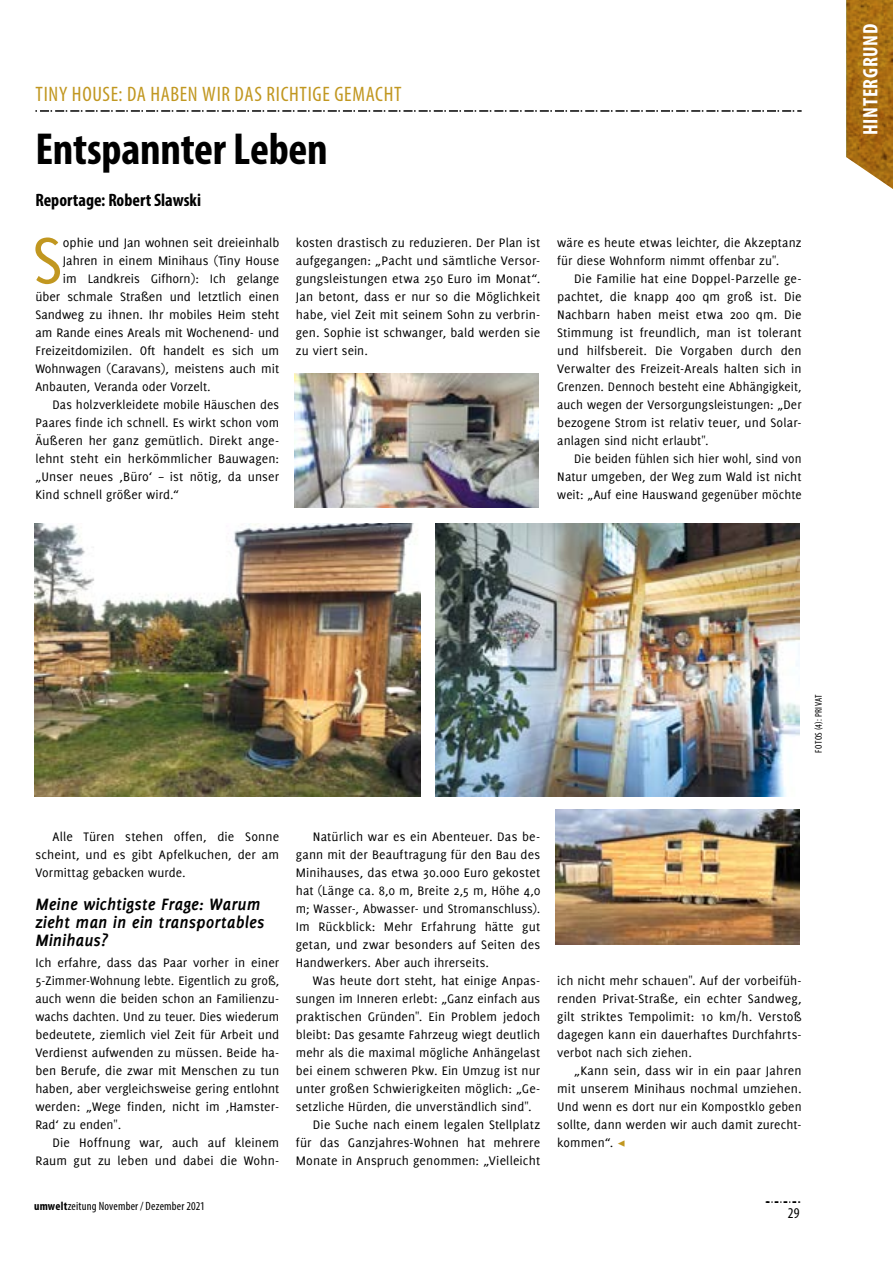
<style>
.page{position:relative;width:893px;height:1263px;background:#fff}
.page>*{position:absolute;margin:0;border:0;box-sizing:border-box;transform-origin:0 0}
.t1{font:70.65px "Delicious";color:#c19720}
.t2{font:700 condensed 45px "Myriad Pro";letter-spacing:-.005em;color:#000}
.t3{font:condensed 21px "Myriad Pro";letter-spacing:.03em;color:#c19720}
.t4{font:700 condensed 21px "Myriad Pro";letter-spacing:.03em;color:#fff}
.t5{font:italic 700 18px/18px "Delicious";color:#000}
.t6{font:700 condensed 18px "Myriad Pro";color:#000}
.t7{font:condensed 15px "Myriad Pro";color:#000}
.t8{font:13.5px/18px "Delicious";letter-spacing:.005em;color:#000;text-align:justify}
.t9{font:condensed 12px "Myriad Pro";letter-spacing:.015em;color:#000}
.t10{font:condensed 9.75px "Myriad Pro";letter-spacing:.04em;color:#000}
.s1{font-family:"Minion Pro"}
.s2{font-weight:700}
.s3{font-family:"Minion Pro";color:#c19720}
</style>
<div class="page">
<svg style="left:766px;top:1201px;width:34px;height:2px"></svg>
<svg style="left:35px;top:110px;width:767px;height:2px"></svg>
<img style="left:34px;top:523px;width:386px;height:273px">
<img style="left:435px;top:523px;width:364px;height:273px">
<img style="left:556px;top:810px;width:243px;height:134px">
<img style="left:295px;top:373px;width:244px;height:134px">
<img style="left:846px;top:0;width:47px;height:189px">
<h3 class="t3" style="left:36px;top:81px;width:367px">TINY HOUSE: DA HABEN WIR DAS RICHTIGE GEMACHT</h3>
<h2 class="t2" style="left:35px;top:121px;width:294px">Entspannter Leben</h2>
<h3 class="t6" style="left:35px;top:189px;width:167px">Reportage: Robert Slawski</h3>
<h1 class="t1" style="left:32px;top:220px;width:32px">S</h1>
<p class="t8" style="left:63px;top:233px;width:218px">ophie und Jan wohnen seit dreieinhalb</p>
<p class="t8" style="left:63px;top:251px;width:218px">Jahren in einem Minihaus (Tiny House</p>
<p class="t8" style="left:63px;top:269px;width:218px">im Landkreis Gifhorn): Ich gelange</p>
<p class="t8" style="left:35px;top:287px;width:245px">über schmale Straßen und letztlich einen</p>
<p class="t8" style="left:35px;top:305px;width:245px">Sandweg zu ihnen. Ihr mobiles Heim steht</p>
<p class="t8" style="left:35px;top:323px;width:245px">am Rande eines Areals mit Wochenend- und</p>
<p class="t8" style="left:35px;top:341px;width:245px">Freizeitdomizilen. Oft handelt es sich um</p>
<p class="t8" style="left:35px;top:359px;width:245px">Wohnwagen (Caravans), meistens auch mit</p>
<p class="t8" style="left:35px;top:377px;width:177px">Anbauten, Veranda oder Vorzelt.</p>
<p class="t8" style="left:52px;top:395px;width:228px">Das holzverkleidete mobile Häuschen des</p>
<p class="t8" style="left:35px;top:413px;width:245px">Paares finde ich schnell. Es wirkt schon vom</p>
<p class="t8" style="left:35px;top:431px;width:245px">Äußeren her ganz gemütlich. Direkt ange-</p>
<p class="t8" style="left:35px;top:449px;width:245px">lehnt steht ein herkömmlicher Bauwagen:</p>
<p class="t8" style="left:35px;top:467px;width:245px">„Unser neues ,Büro‘ – ist nötig, da unser</p>
<p class="t8" style="left:35px;top:485px;width:145px">Kind schnell größer wird.“</p>
<p class="t8" style="left:296px;top:233px;width:246px">kosten drastisch zu reduzieren. Der Plan ist aufgegangen: „Pacht und sämtliche Versor&shy;gungsleistungen etwa 250 Euro im Monat“.<br>Jan betont, dass er nur so die Möglichkeit habe, viel Zeit mit seinem Sohn zu verbrin&shy;gen. Sophie ist schwanger, bald werden sie zu viert sein.</p>
<p class="t8" style="left:557px;top:233px;width:246px">wäre es heute etwas leichter, die Akzeptanz für diese Wohnform nimmt offenbar zu<span class="s1">"</span>.</p>
<p class="t8" style="left:557px;top:269px;width:246px;text-indent:17px">Die Familie hat eine Doppel-Parzelle ge&shy;pachtet, die knapp 400 qm groß ist. Die Nachbarn haben meist etwa 200 qm. Die Stimmung ist freundlich, man ist tolerant und hilfsbereit. Die Vorgaben durch den Verwalter des Freizeit-Areals halten sich in Grenzen. Dennoch besteht eine Abhängigkeit, auch wegen der Versorgungsleistungen: „Der bezogene Strom ist relativ teuer, und Solar&shy;anlagen sind nicht erlaubt<span class="s1">"</span>.</p>
<p class="t8" style="left:557px;top:449px;width:246px;text-indent:17px">Die beiden fühlen sich hier wohl, sind von Natur umgeben, der Weg zum Wald ist nicht weit: „Auf eine Hauswand gegenüber möchte</p>
<h3 class="t4" style="left:857px;top:135px;width:112px;rotate:-90deg">HINTERGRUND</h3>
<p class="t10" style="left:813px;top:753px;width:60px;rotate:-90deg">FOTOS (4): PRIVAT</p>
<p class="t8" style="left:35px;top:827px;width:245px;text-indent:17px">Alle Türen stehen offen, die Sonne scheint, und es gibt Apfelkuchen, der am Vormittag gebacken wurde.</p>
<h3 class="t5" style="left:35px;top:895px;width:231px">Meine wichtigste Frage: Warum zieht man in ein transportables<br>Minihaus?</h3>
<p class="t8" style="left:35px;top:953px;width:245px">Ich erfahre, dass das Paar vorher in einer 5-Zimmer-Wohnung lebte. Eigentlich zu groß, auch wenn die beiden schon an Familienzu&shy;wachs dachten. Und zu teuer. Dies wiederum bedeutete, ziemlich viel Zeit für Arbeit und Verdienst aufwenden zu müssen. Beide ha&shy;ben Berufe, die zwar mit Menschen zu tun haben, aber vergleichsweise gering entlohnt werden: „Wege finden, nicht im ,Hamster-Rad‘ zu enden<span class="s1">"</span>.</p>
<p class="t8" style="left:35px;top:1133px;width:245px;text-align:right">Die Hoffnung war, auch auf kleinem<br>Raum gut zu leben und dabei die Wohn-</p>
<p class="t9" style="left:34px;top:1199px;width:172px"><span class="s2">umwelt</span>zeitung November / Dezember 2021</p>
<p class="t8" style="left:296px;top:827px;width:246px;text-indent:17px">Natürlich war es ein Abenteuer. Das be&shy;gann mit der Beauftragung für den Bau des Minihauses, das etwa 30.000 Euro gekostet hat (Länge ca. 8,0 m, Breite 2,5 m, Höhe 4,0 m; Wasser-, Abwasser- und Stromanschluss).<br>Im Rückblick: Mehr Erfahrung hätte gut getan, und zwar besonders auf Seiten des Handwerkers. Aber auch ihrerseits.</p>
<p class="t8" style="left:313px;top:971px;width:229px">Was heute dort steht, hat einige Anpas-</p>
<p class="t8" style="left:296px;top:989px;width:246px">sungen im Inneren erlebt: „Ganz einfach aus</p>
<p class="t8" style="left:296px;top:1007px;width:246px">praktischen Gründen<span class="s1">"</span>. Ein Problem jedoch</p>
<p class="t8" style="left:296px;top:1025px;width:246px">bleibt: Das gesamte Fahrzeug wiegt deutlich</p>
<p class="t8" style="left:296px;top:1043px;width:246px">mehr als die maximal mögliche Anhängelast</p>
<p class="t8" style="left:296px;top:1061px;width:246px">bei einem schweren Pkw. Ein Umzug ist nur</p>
<p class="t8" style="left:296px;top:1079px;width:246px">unter großen Schwierigkeiten möglich: „Ge-</p>
<p class="t8" style="left:296px;top:1097px;width:237px">setzliche Hürden, die unverständlich sind<span class="s1">"</span>.</p>
<p class="t8" style="left:313px;top:1115px;width:229px">Die Suche nach einem legalen Stellplatz</p>
<p class="t8" style="left:296px;top:1133px;width:246px">für das Ganzjahres-Wohnen hat mehrere</p>
<p class="t8" style="left:296px;top:1151px;width:246px">Monate in Anspruch genommen: „Vielleicht</p>
<p class="t8" style="left:557px;top:971px;width:246px">ich nicht mehr schauen<span class="s1">"</span>. Auf der vorbeifüh&shy;renden Privat-Straße, ein echter Sandweg, gilt striktes Tempolimit: 10 km/h. Verstoß dagegen kann ein dauerhaftes Durchfahrts&shy;verbot nach sich ziehen.</p>
<p class="t8" style="left:557px;top:1061px;width:246px;text-indent:17px">„Kann sein, dass wir in ein paar Jahren mit unserem Minihaus nochmal umziehen.<br>Und wenn es dort nur ein Kompostklo geben sollte, dann werden wir auch damit zurecht&shy;kommen“. <span class="s3">◀</span></p>
<p class="t7" style="left:788px;top:1204px;width:13px">29</p>
</div>
